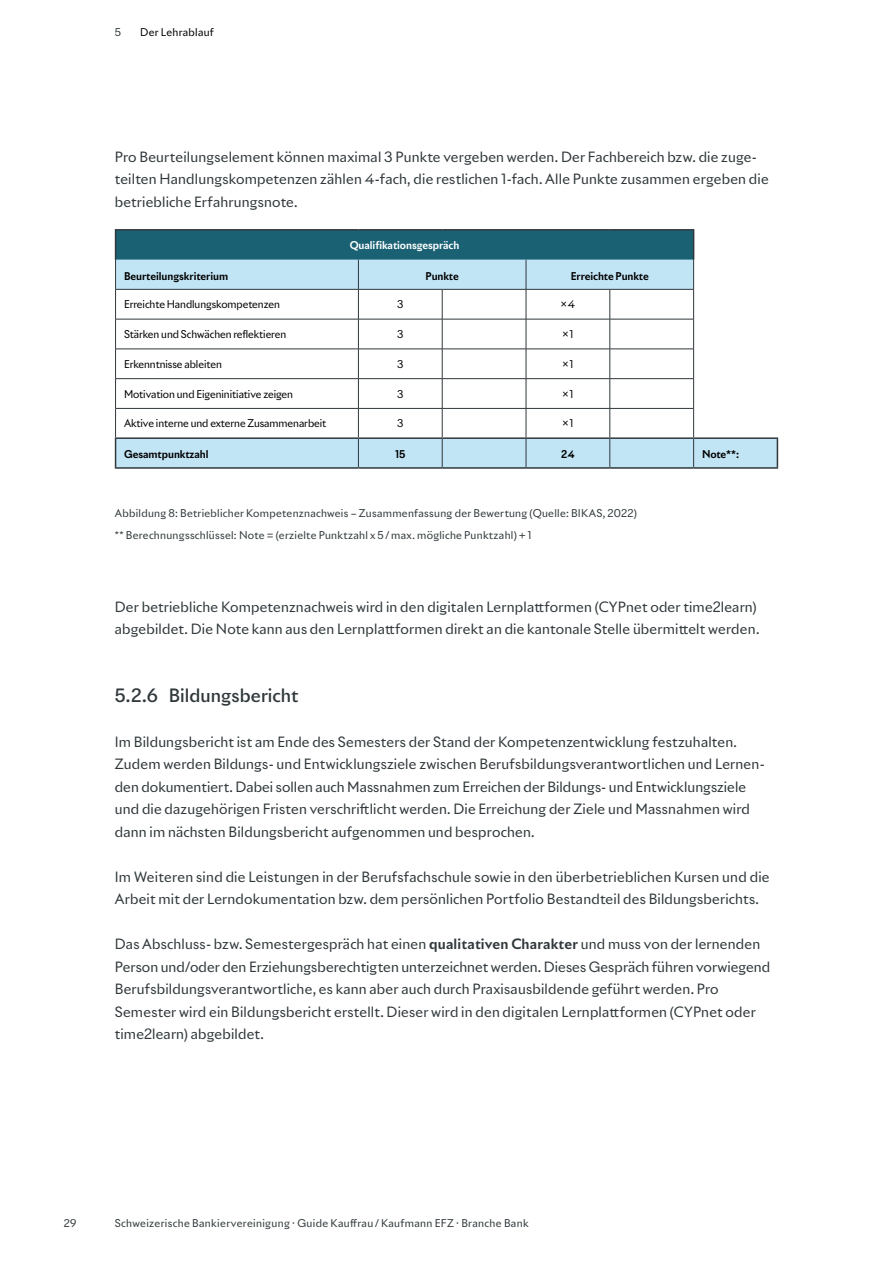
<style>
.page{position:relative;width:893px;height:1263px;background:#fff}
.page>*{position:absolute;margin:0;border:0;box-sizing:border-box;transform-origin:0 0}
.t1{font:500 18px "Riviera Nights";letter-spacing:.005em;color:#30383b}
.t2{font:13.8px/22.5px "Riviera Nights";letter-spacing:.015em;color:#30383b}
.t3{font:10.5px/22.5px "Riviera Nights";letter-spacing:.03em;color:#30383b}
.t4{font:10.5px "Riviera Nights";letter-spacing:-.005em;color:#000}
.t5{font:700 10.5px "Riviera Nights";letter-spacing:-.005em;color:#000}
.t6{font:700 10.5px "Riviera Nights";letter-spacing:-.005em;color:#fff}
.t7{font:10.5px "Riviera Nights";letter-spacing:.025em;color:#000}
.s1{font-weight:700}
</style>
<div class="page">
<div style="left:116px;top:230px;width:578px;height:30px;background:#1a6174"></div>
<svg style="left:116px;top:260px;width:661px;height:207px"></svg>
<hr style="left:115px;top:229px;width:243px;height:2px;background:#30383b">
<hr style="left:358px;top:229px;width:84px;height:2px;background:#30383b">
<hr style="left:442px;top:229px;width:84px;height:2px;background:#30383b">
<hr style="left:526px;top:229px;width:84px;height:2px;background:#30383b">
<hr style="left:610px;top:229px;width:84px;height:2px;background:#30383b">
<hr style="left:358px;top:319px;width:1px;height:30px;background:#30383b">
<svg style="left:358px;top:350px;width:1px;height:117px"></svg>
<hr style="left:115px;top:289px;width:243px;height:1px;background:#30383b">
<hr style="left:358px;top:289px;width:84px;height:1px;background:#30383b">
<hr style="left:442px;top:289px;width:84px;height:1px;background:#30383b">
<hr style="left:526px;top:289px;width:84px;height:1px;background:#30383b">
<hr style="left:610px;top:289px;width:84px;height:1px;background:#30383b">
<hr style="left:115px;top:319px;width:243px;height:1px;background:#30383b">
<hr style="left:358px;top:319px;width:84px;height:1px;background:#30383b">
<hr style="left:442px;top:319px;width:84px;height:1px;background:#30383b">
<hr style="left:526px;top:319px;width:84px;height:1px;background:#30383b">
<hr style="left:610px;top:319px;width:84px;height:1px;background:#30383b">
<hr style="left:115px;top:349px;width:243px;height:1px;background:#30383b">
<hr style="left:358px;top:349px;width:84px;height:1px;background:#30383b">
<hr style="left:442px;top:349px;width:84px;height:1px;background:#30383b">
<hr style="left:526px;top:349px;width:84px;height:1px;background:#30383b">
<hr style="left:610px;top:349px;width:84px;height:1px;background:#30383b">
<hr style="left:115px;top:378px;width:243px;height:1px;background:#30383b">
<hr style="left:358px;top:378px;width:84px;height:1px;background:#30383b">
<hr style="left:442px;top:378px;width:84px;height:1px;background:#30383b">
<hr style="left:526px;top:378px;width:84px;height:1px;background:#30383b">
<hr style="left:610px;top:378px;width:84px;height:1px;background:#30383b">
<hr style="left:115px;top:408px;width:243px;height:1px;background:#30383b">
<hr style="left:358px;top:408px;width:84px;height:1px;background:#30383b">
<hr style="left:442px;top:408px;width:84px;height:1px;background:#30383b">
<hr style="left:526px;top:408px;width:84px;height:1px;background:#30383b">
<hr style="left:610px;top:408px;width:84px;height:1px;background:#30383b">
<hr style="left:115px;top:319px;width:1px;height:30px;background:#30383b">
<svg style="left:442px;top:290px;width:1px;height:29px"></svg>
<svg style="left:610px;top:290px;width:1px;height:29px"></svg>
<hr style="left:442px;top:319px;width:1px;height:30px;background:#30383b">
<hr style="left:526px;top:319px;width:1px;height:30px;background:#30383b">
<hr style="left:610px;top:319px;width:1px;height:30px;background:#30383b">
<hr style="left:693px;top:319px;width:1px;height:30px;background:#30383b">
<svg style="left:442px;top:349px;width:1px;height:118px"></svg>
<svg style="left:526px;top:349px;width:1px;height:118px"></svg>
<svg style="left:610px;top:349px;width:1px;height:118px"></svg>
<svg style="left:693px;top:349px;width:1px;height:118px"></svg>
<svg style="left:115px;top:231px;width:1px;height:88px"></svg>
<svg style="left:358px;top:260px;width:1px;height:59px"></svg>
<svg style="left:526px;top:260px;width:1px;height:59px"></svg>
<svg style="left:693px;top:231px;width:1px;height:88px"></svg>
<hr style="left:115px;top:437px;width:243px;height:2px;background:#30383b">
<svg style="left:115px;top:349px;width:1px;height:118px"></svg>
<hr style="left:358px;top:437px;width:84px;height:2px;background:#30383b">
<hr style="left:442px;top:437px;width:84px;height:2px;background:#30383b">
<hr style="left:526px;top:437px;width:84px;height:2px;background:#30383b">
<hr style="left:610px;top:437px;width:84px;height:2px;background:#30383b">
<hr style="left:694px;top:437px;width:84px;height:2px;background:#30383b">
<svg style="left:777px;top:439px;width:1px;height:28px"></svg>
<hr style="left:115px;top:467px;width:243px;height:2px;background:#30383b">
<hr style="left:358px;top:467px;width:84px;height:2px;background:#30383b">
<hr style="left:442px;top:467px;width:84px;height:2px;background:#30383b">
<hr style="left:526px;top:467px;width:84px;height:2px;background:#30383b">
<hr style="left:610px;top:467px;width:84px;height:2px;background:#30383b">
<hr style="left:694px;top:467px;width:84px;height:2px;background:#30383b">
<p class="t3" style="left:115px;top:21px;width:8px">5</p>
<p class="t7" style="left:140px;top:26px;width:75px">Der Lehrablauf</p>
<p class="t2" style="left:115px;top:145px;width:655px">Pro Beurteilungselement können maximal 3 Punkte vergeben werden. Der Fachbereich bzw. die zuge&shy;teilten Handlungskompetenzen zählen 4-fach, die restlichen 1-fach. Alle Punkte zusammen ergeben die betriebliche Erfahrungsnote.</p>
<p class="t6" style="left:350px;top:238px;width:111px">Qualifikationsgespräch</p>
<p class="t5" style="left:124px;top:269px;width:106px">Beurteilungskriterium</p>
<p class="t5" style="left:426px;top:269px;width:35px">Punkte</p>
<p class="t5" style="left:571px;top:269px;width:80px">Erreichte Punkte</p>
<p class="t4" style="left:124px;top:298px;width:157px">Erreichte Handlungskompetenzen</p>
<p class="t4" style="left:397px;top:298px;width:8px">3</p>
<p class="t4" style="left:561px;top:298px;width:15px">× 4</p>
<p class="t4" style="left:124px;top:328px;width:164px">Stärken und Schwächen reflektieren</p>
<p class="t4" style="left:397px;top:328px;width:8px">3</p>
<p class="t4" style="left:562px;top:328px;width:13px">× 1</p>
<p class="t4" style="left:124px;top:357px;width:99px">Erkenntnisse ableiten</p>
<p class="t4" style="left:397px;top:357px;width:8px">3</p>
<p class="t4" style="left:562px;top:357px;width:13px">× 1</p>
<p class="t4" style="left:124px;top:387px;width:171px">Motivation und Eigeninitiative zeigen</p>
<p class="t4" style="left:397px;top:387px;width:8px">3</p>
<p class="t4" style="left:562px;top:387px;width:13px">× 1</p>
<p class="t4" style="left:124px;top:417px;width:204px">Aktive interne und externe Zusammenarbeit</p>
<p class="t4" style="left:397px;top:417px;width:8px">3</p>
<p class="t4" style="left:562px;top:417px;width:13px">× 1</p>
<p class="t5" style="left:124px;top:448px;width:86px">Gesamtpunktzahl</p>
<p class="t5" style="left:395px;top:448px;width:12px">15</p>
<p class="t5" style="left:561px;top:448px;width:15px">24</p>
<p class="t5" style="left:702px;top:448px;width:39px">Note**:</p>
<p class="t3" style="left:115px;top:501px;width:524px">Abbildung 8: Betrieblicher Kompetenznachweis – Zusammenfassung der Bewertung (Quelle: BIKAS, 2022) ** Berechnungsschlüssel: Note = (erzielte Punktzahl x 5 / max. mögliche Punktzahl) + 1</p>
<p class="t2" style="left:115px;top:595px;width:646px">Der betriebliche Kompetenznachweis wird in den digitalen Lernplattformen (CYPnet oder time2learn) abgebildet. Die Note kann aus den Lernplattformen direkt an die kantonale Stelle übermittelt werden.</p>
<h1 class="t1" style="left:115px;top:683px;width:185px">5.2.6 Bildungsbericht</h1>
<p class="t2" style="left:115px;top:730px;width:651px">Im Bildungsbericht ist am Ende des Semesters der Stand der Kompetenzentwicklung festzuhalten.<br>Zudem werden Bildungs- und Entwicklungsziele zwischen Berufsbildungsverantwortlichen und Lernen&shy;den dokumentiert. Dabei sollen auch Massnahmen zum Erreichen der Bildungs- und Entwicklungsziele und die dazugehörigen Fristen verschriftlicht werden. Die Erreichung der Ziele und Massnahmen wird dann im nächsten Bildungsbericht aufgenommen und besprochen.</p>
<p class="t2" style="left:115px;top:865px;width:656px">Im Weiteren sind die Leistungen in der Berufsfachschule sowie in den überbetrieblichen Kursen und die<br>Arbeit mit der Lerndokumentation bzw. dem persönlichen Portfolio Bestandteil des Bildungsberichts.</p>
<p class="t2" style="left:115px;top:933px;width:657px">Das Abschluss- bzw. Semestergespräch hat einen <span class="s1">qualitativen Charakter</span> und muss von der lernenden Person und/oder den Erziehungsberechtigten unterzeichnet werden. Dieses Gespräch führen vorwiegend Berufsbildungsverantwortliche, es kann aber auch durch Praxisausbildende geführt werden. Pro Semester wird ein Bildungsbericht erstellt. Dieser wird in den digitalen Lernplattformen (CYPnet oder time2learn) abgebildet.</p>
<p class="t3" style="left:64px;top:1212px;width:14px">29</p>
<p class="t3" style="left:115px;top:1212px;width:415px">Schweizerische Bankiervereinigung · Guide Kauffrau / Kaufmann EFZ · Branche Bank</p>
</div>
